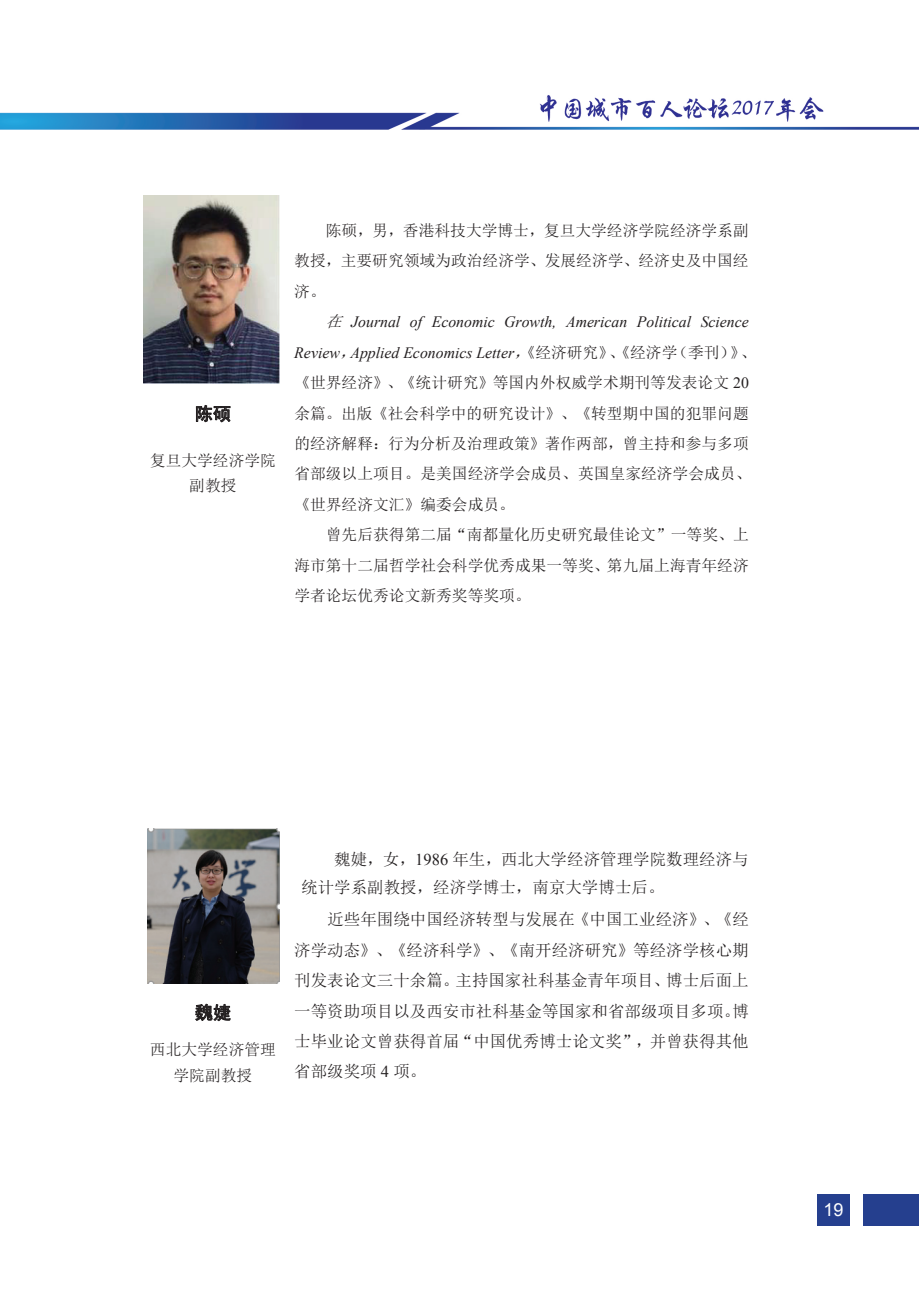
<style>
.page{position:relative;width:919px;height:1289px;background:#fff}
.page>*{position:absolute;margin:0;border:0;box-sizing:border-box;transform-origin:0 0}
.t1{font:18px "Sim Hei";color:#231f20}
.t2{font:18px "Arial";color:#fff}
.t3{font:16.5px/30.5px "Sim Sun";color:#231f20}
.t4{font:15.75px/30.5px "Sim Sun";color:#231f20;text-align:center}
.t5{font:italic 15.75px/30.5px "Times New Roman";color:#231f20}
.s1{font-family:"Sim Sun"}
.s2{font-family:"Sim Sun";font-style:normal}
.s3{font-family:"Times New Roman"}
</style>
<div class="page">
<img style="left:0;top:95px;width:918px;height:1131px">
<div style="left:863px;top:1193px;width:55px;height:32px;background:#253f8e"></div>
<div style="left:816px;top:1193px;width:33px;height:32px;background:#253f8e"></div>
<svg style="left:196px;top:405px;width:34px;height:17px"></svg>
<img style="left:148px;top:828px;width:131px;height:155px">
<svg style="left:195px;top:1003px;width:36px;height:18px"></svg>
<img style="left:144px;top:195px;width:136px;height:188px">
<p class="t1" style="left:195px;top:404px;width:38px">陈硕</p>
<p class="t4" style="left:150px;top:447px;width:128px;line-height:25.2px">复旦大学经济学院副教授</p>
<p class="t4" style="left:294px;top:215px;width:456px;text-align:justify;text-indent:32px">陈硕，男，香港科技大学博士，复旦大学经济学院经济学系副教授，主要研究领域为政治经济学、发展经济学、经济史及中国经济。</p>
<p class="t5" style="left:294px;top:306px;width:464px;text-indent:32px"><span class="s1">在</span> Journal of Economic Growth, American Political Science<br>Review<span class="s1">，</span>Applied Economics Letter<span class="s1">，</span><span class="s2">《经济研究》、《经济学（季刊）》、</span></p>
<p class="t4" style="left:294px;top:367px;width:458px;text-align:left">《世界经济》、《统计研究》等国内外权威学术期刊等发表论文 <span class="s3">20</span>余篇。出版《社会科学中的研究设计》、《转型期中国的犯罪问题的经济解释：行为分析及治理政策》著作两部，曾主持和参与多项省部级以上项目。是美国经济学会成员、英国皇家经济学会成员、《世界经济文汇》编委会成员。</p>
<p class="t4" style="left:294px;top:519px;width:456px;text-align:justify;text-indent:32px">曾先后获得第二届“南都量化历史研究最佳论文”一等奖、上海市第十二届哲学社会科学优秀成果一等奖、第九届上海青年经济学者论坛优秀论文新秀奖等奖项。</p>
<p class="t1" style="left:195px;top:1003px;width:38px">魏婕</p>
<p class="t4" style="left:150px;top:1037px;width:128px;line-height:25.3px">西北大学经济管理学院副教授</p>
<p class="t3" style="left:301px;top:845px;width:449px;line-height:27.8px;text-indent:33px">魏婕，女，<span class="s3">1986</span> 年生，西北大学经济管理学院数理经济与统计学系副教授，经济学博士，南京大学博士后。</p>
<p class="t3" style="left:294px;top:904px;width:456px;text-align:justify;text-indent:33px">近些年围绕中国经济转型与发展在《中国工业经济》、《经济学动态》、《经济科学》、《南开经济研究》等经济学核心期刊发表论文三十余篇。主持国家社科基金青年项目、博士后面上一等资助项目以及西安市社科基金等国家和省部级项目多项。博士毕业论文曾获得首届“中国优秀博士论文奖”，并曾获得其他省部级奖项 <span class="s3">4</span> 项。</p>
<p class="t2" style="left:823px;top:1197px;width:22px">19</p>
</div>
